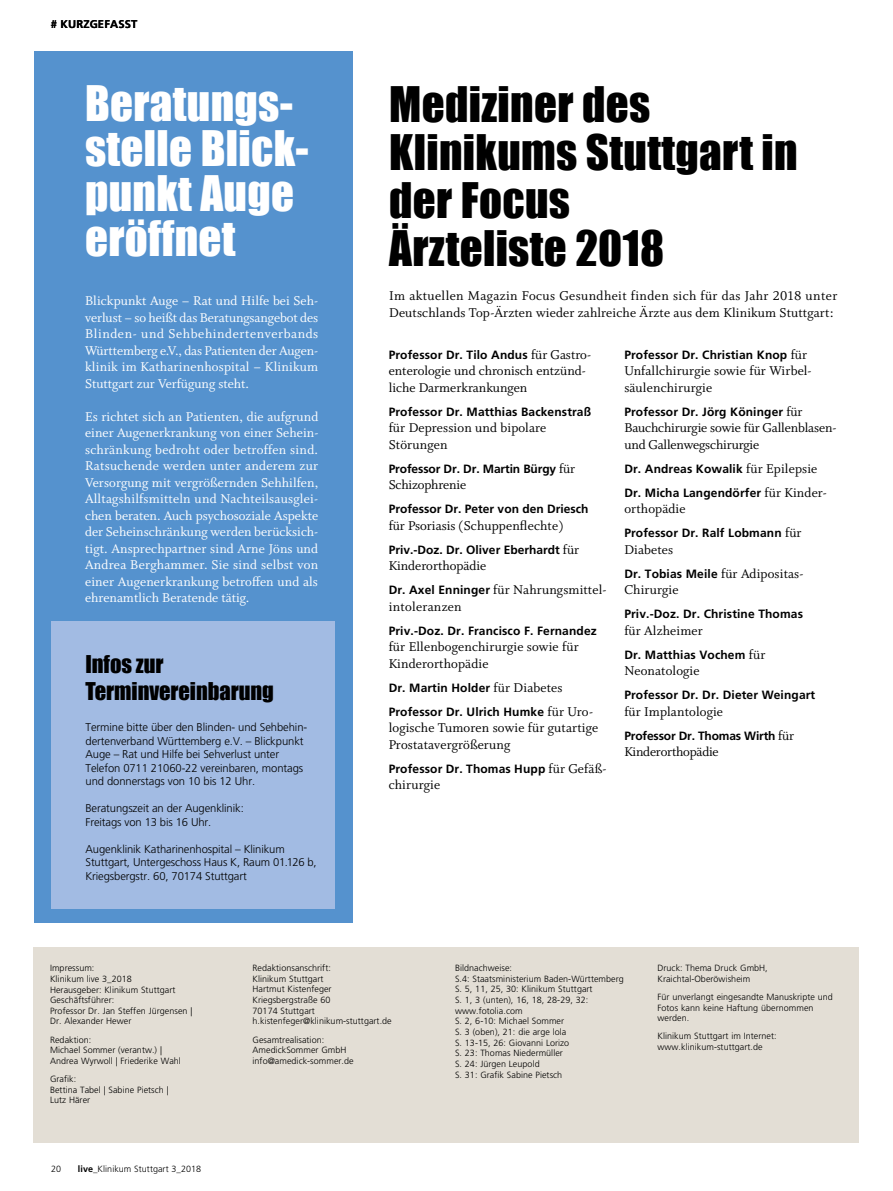
<style>
.page{position:relative;width:893px;height:1191px;background:#fff}
.page>*{position:absolute;margin:0;border:0;box-sizing:border-box;transform-origin:0 0}
.t1{font:45px/48px "Impact";letter-spacing:.005em;color:#000}
.t2{font:45px/45px "Impact";letter-spacing:.005em;color:#fff}
.t3{font:22.5px/27px "Impact";letter-spacing:-.005em;color:#000}
.t4{font:14.25px/16.5px "Whitman Roman LF";color:#fff;text-align:justify}
.t5{font:14.25px/16.5px "Whitman Roman LF";letter-spacing:.01em;color:#000}
.t6{font:14.25px/16.5px "Whitman Roman LF";letter-spacing:-.01em;color:#000}
.t7{font:14.25px "Whitman Roman LF";letter-spacing:-.015em;color:#000}
.t8{font:700 12px/24px "Frutiger LT";letter-spacing:.01em;color:#000}
.t9{font:700 12px "Frutiger LT";letter-spacing:-.01em;color:#000}
.t10{font:700 12px "Frutiger LT";letter-spacing:-.015em;color:#000}
.t11{font:300 11.25px/13.5px "Frutiger CE";letter-spacing:-.01em;color:#000}
.t12{font:700 11.25px "Frutiger LT";letter-spacing:.01em;color:#000}
.t13{font:300 9px/10.6px "Frutiger LT";letter-spacing:.005em;color:#000}
.s1{font-family:"Whitman Roman LF";font-weight:400;font-size:14.25px}
.s2{font-family:"Frutiger LT";font-weight:700;font-size:12px}
.s3{font-weight:700}
</style>
<div class="page">
<div style="left:33px;top:947px;width:826px;height:195px;background:#e3ded5"></div>
<div style="left:34px;top:51px;width:318px;height:872px;background:#5592ce"></div>
<div style="left:51px;top:621px;width:284px;height:287px;background:#a2bbe3"></div>
<p class="t12" style="left:51px;top:17px;width:88px"># KURZGEFASST</p>
<h1 class="t2" style="left:85px;top:79px;width:225px">Beratungs&shy;stelle Blick&shy;punkt Auge eröffnet</h1>
<p class="t4" style="left:85px;top:293px;width:235px">Blickpunkt Auge – Rat und Hilfe bei Seh&shy;verlust – so heißt das Beratungsangebot des Blinden- und Sehbehindertenverbands Württemberg e.V., das Patienten der Augen&shy;klinik im Katharinenhospital – Klinikum Stuttgart zur Verfügung steht.</p>
<p class="t4" style="left:85px;top:408px;width:235px">Es richtet sich an Patienten, die aufgrund einer Augenerkrankung von einer Sehein&shy;schränkung bedroht oder betroffen sind.<br>Ratsuchende werden unter anderem zur Versorgung mit vergrößernden Sehhilfen, Alltagshilfsmitteln und Nachteilsausglei&shy;chen beraten. Auch psychosoziale Aspekte der Seheinschränkung werden berücksich&shy;tigt. Ansprechpartner sind Arne Jöns und Andrea Berghammer. Sie sind selbst von einer Augenerkrankung betroffen und als ehrenamtlich Beratende tätig.</p>
<h2 class="t3" style="left:86px;top:650px;width:190px">Infos zur<br>Terminvereinbarung</h2>
<p class="t11" style="left:86px;top:720px;width:223px">Termine bitte über den Blinden- und Sehbehin&shy;dertenverband Württemberg e.V. – Blickpunkt Auge – Rat und Hilfe bei Sehverlust unter Telefon 0711 21060-22 vereinbaren, montags und donnerstags von 10 bis 12 Uhr.</p>
<p class="t11" style="left:86px;top:801px;width:160px">Beratungszeit an der Augenklinik:<br>Freitags von 13 bis 16 Uhr.</p>
<p class="t11" style="left:86px;top:842px;width:233px">Augenklinik Katharinenhospital – Klinikum<br>Stuttgart, Untergeschoss Haus K, Raum 01.126 b,<br>Kriegsbergstr. 60, 70174 Stuttgart</p>
<h1 class="t1" style="left:389px;top:79px;width:410px">Mediziner des<br>Klinikums Stuttgart in der Focus<br>Ärzteliste 2018</h1>
<h3 class="t5" style="left:389px;top:288px;width:450px">Im aktuellen Magazin Focus Gesundheit finden sich für das Jahr 2018 unter<br>Deutschlands Top-Ärzten wieder zahlreiche Ärzte aus dem Klinikum Stuttgart:</h3>
<h3 class="t8" style="left:389px;top:342px;width:203px">Professor Dr. Tilo Andus <span class="s1">für Gastro-</span></h3>
<h3 class="t5" style="left:389px;top:363px;width:197px">enterologie und chronisch entzünd&shy;liche Darmerkrankungen</h3>
<h3 class="t8" style="left:389px;top:399px;width:204px">Professor Dr. Matthias Backenstraß</h3>
<h3 class="t5" style="left:389px;top:420px;width:159px">für Depression und bipolare<br>Störungen</h3>
<h3 class="t9" style="left:389px;top:461px;width:188px">Professor Dr. Dr. Martin Bürgy <span class="s1">für</span></h3>
<h3 class="t6" style="left:389px;top:477px;width:79px">Schizophrenie</h3>
<h3 class="t8" style="left:389px;top:497px;width:201px">Professor Dr. Peter von den Driesch</h3>
<h3 class="t5" style="left:389px;top:517px;width:176px">für Psoriasis (Schuppenflechte)</h3>
<h3 class="t8" style="left:389px;top:537px;width:192px">Priv.-Doz. Dr. Oliver Eberhardt <span class="s1">für</span></h3>
<h3 class="t5" style="left:389px;top:554px;width:218px;line-height:24px">Kinderorthopädie<br><span class="s2">Dr. Axel Enninger</span> für Nahrungsmittel-</h3>
<h3 class="t5" style="left:389px;top:598px;width:75px">intoleranzen</h3>
<h3 class="t8" style="left:389px;top:618px;width:210px">Priv.-Doz. Dr. Francisco F. Fernandez</h3>
<h3 class="t5" style="left:389px;top:639px;width:192px">für Ellenbogenchirurgie sowie für<br>Kinderorthopädie</h3>
<h3 class="t8" style="left:389px;top:675px;width:205px">Dr. Martin Holder <span class="s1">für Diabetes<br></span>Professor Dr. Ulrich Humke <span class="s1">für Uro-</span></h3>
<h3 class="t5" style="left:389px;top:720px;width:211px">logische Tumoren sowie für gutartige<br>Prostatavergrößerung</h3>
<h3 class="t8" style="left:389px;top:756px;width:219px">Professor Dr. Thomas Hupp <span class="s1">für Gefäß-</span></h3>
<h3 class="t5" style="left:389px;top:777px;width:53px">chirurgie</h3>
<h3 class="t8" style="left:624px;top:342px;width:184px">Professor Dr. Christian Knop <span class="s1">für</span></h3>
<h3 class="t5" style="left:624px;top:363px;width:188px">Unfallchirurgie sowie für Wirbel&shy;säulenchirurgie</h3>
<h3 class="t8" style="left:624px;top:399px;width:180px">Professor Dr. Jörg Köninger <span class="s1">für</span></h3>
<h3 class="t6" style="left:624px;top:420px;width:214px">Bauchchirurgie sowie für Gallenblasen&shy;und Gallenwegschirurgie</h3>
<h3 class="t8" style="left:624px;top:456px;width:203px">Dr. Andreas Kowalik <span class="s1">für Epilepsie<br></span>Dr. Micha Langendörfer <span class="s1">für Kinder-</span></h3>
<h3 class="t5" style="left:624px;top:501px;width:63px">orthopädie</h3>
<h3 class="t8" style="left:624px;top:521px;width:179px">Professor Dr. Ralf Lobmann <span class="s1">für</span></h3>
<h3 class="t5" style="left:624px;top:541px;width:51px">Diabetes</h3>
<h3 class="t8" style="left:624px;top:561px;width:181px">Dr. Tobias Meile <span class="s1">für Adipositas-</span></h3>
<h3 class="t5" style="left:624px;top:582px;width:56px">Chirurgie</h3>
<h3 class="t8" style="left:624px;top:602px;width:180px">Priv.-Doz. Dr. Christine Thomas</h3>
<h3 class="t5" style="left:624px;top:622px;width:80px">für Alzheimer</h3>
<h3 class="t8" style="left:624px;top:642px;width:143px">Dr. Matthias Vochem <span class="s1">für</span></h3>
<h3 class="t5" style="left:624px;top:663px;width:77px">Neonatologie</h3>
<h3 class="t8" style="left:624px;top:683px;width:192px">Professor Dr. Dr. Dieter Weingart</h3>
<h3 class="t5" style="left:624px;top:703px;width:100px">für Implantologie</h3>
<h3 class="t10" style="left:624px;top:728px;width:171px">Professor Dr. Thomas Wirth <span class="s1">für</span></h3>
<h3 class="t7" style="left:624px;top:744px;width:96px">Kinderorthopädie</h3>
<p class="t13" style="left:50px;top:963px;width:144px">Impressum:<br>Klinikum live 3_2018<br>Herausgeber: Klinikum Stuttgart<br>Geschäftsführer:<br>Professor Dr. Jan Steffen Jürgensen |<br>Dr. Alexander Hewer</p>
<p class="t13" style="left:50px;top:1034px;width:132px">Redaktion:<br>Michael Sommer (verantw.) |<br>Andrea Wyrwoll | Friederike Wahl</p>
<p class="t13" style="left:50px;top:1073px;width:120px">Grafik:<br>Bettina Tabel | Sabine Pietsch |<br>Lutz Härer</p>
<p class="t13" style="left:51px;top:1163px;width:12px">20</p>
<p class="t13" style="left:78px;top:1163px;width:125px"><span class="s3">live_</span>Klinikum Stuttgart 3_2018</p>
<p class="t13" style="left:253px;top:963px;width:141px">Redaktionsanschrift:<br>Klinikum Stuttgart<br>Hartmut Kistenfeger<br>Kriegsbergstraße 60<br>70174 Stuttgart h.kistenfeger@klinikum-stuttgart.de</p>
<p class="t13" style="left:253px;top:1034px;width:103px">Gesamtrealisation:<br>AmedickSommer GmbH info@amedick-sommer.de</p>
<p class="t13" style="left:455px;top:963px;width:170px">Bildnachweise:<br>S.4: Staatsministerium Baden-Württemberg<br>S. 5, 11, 25, 30: Klinikum Stuttgart<br>S. 1, 3 (unten), 16, 18, 28-29, 32: www.fotolia.com<br>S. 2, 6-10: Michael Sommer<br>S. 3 (oben), 21: die arge lola<br>S. 13-15, 26: Giovanni Lorizo<br>S. 23: Thomas Niedermüller<br>S. 24: Jürgen Leupold<br>S. 31: Grafik Sabine Pietsch</p>
<p class="t13" style="left:657px;top:962px;width:112px">Druck: Thema Druck GmbH,<br>Kraichtal-Oberöwisheim</p>
<p class="t13" style="left:657px;top:991px;width:177px">Für unverlangt eingesandte Manuskripte und<br>Fotos kann keine Haftung übernommen werden.</p>
<p class="t13" style="left:657px;top:1031px;width:121px">Klinikum Stuttgart im Internet: www.klinikum-stuttgart.de</p>
</div>
